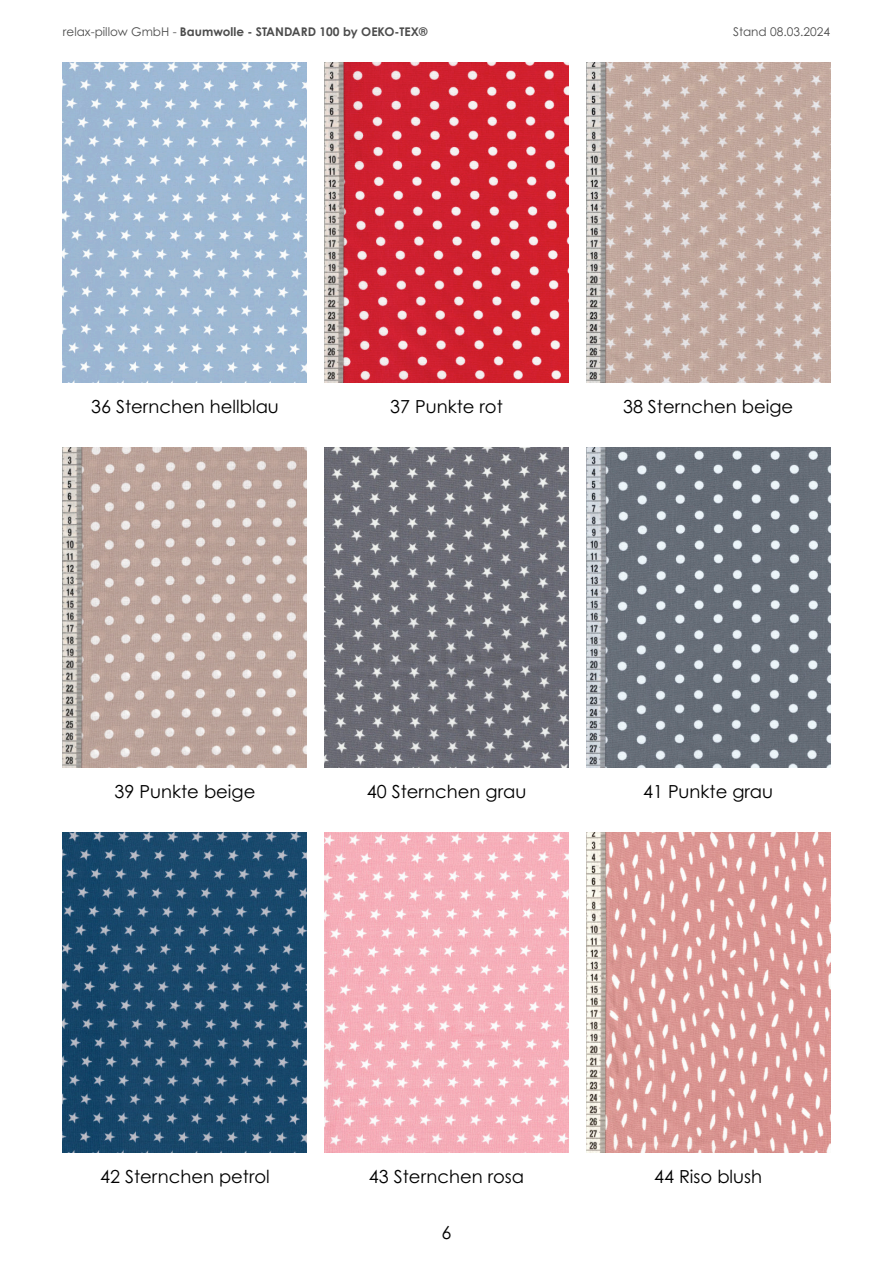
<style>
.page{position:relative;width:893px;height:1263px;background:#fff}
.page>*{position:absolute;margin:0;border:0;box-sizing:border-box;transform-origin:0 0}
.t1{font:18px "Century Gothic Pro";color:#000}
.t2{font:700 12px "Century Gothic Pro";color:#4d4d4d}
.t3{font:12px "Century Gothic Pro";color:#4d4d4d}
.s1{font-weight:400}
</style>
<div class="page">
<img style="left:63px;top:63px;width:244px;height:320px">
<img style="left:325px;top:63px;width:243px;height:320px">
<img style="left:586px;top:63px;width:244px;height:320px">
<img style="left:63px;top:448px;width:244px;height:320px">
<img style="left:325px;top:448px;width:243px;height:320px">
<img style="left:586px;top:448px;width:244px;height:320px">
<img style="left:63px;top:833px;width:244px;height:320px">
<img style="left:325px;top:833px;width:243px;height:320px">
<img style="left:586px;top:833px;width:244px;height:320px">
<p class="t2" style="left:63px;top:27px;width:366px"><span class="s1">relax-pillow GmbH -</span> Baumwolle - STANDARD 100 by OEKO-TEX®</p>
<p class="t3" style="left:733px;top:27px;width:98px">Stand 08.03.2024</p>
<p class="t1" style="left:91px;top:399px;width:189px">36 Sternchen hellblau</p>
<p class="t1" style="left:390px;top:399px;width:114px">37 Punkte rot</p>
<p class="t1" style="left:623px;top:399px;width:172px">38 Sternchen beige</p>
<p class="t1" style="left:115px;top:784px;width:142px">39 Punkte beige</p>
<p class="t1" style="left:367px;top:784px;width:161px">40 Sternchen grau</p>
<p class="t1" style="left:643px;top:784px;width:132px">41 Punkte grau</p>
<p class="t1" style="left:100px;top:1169px;width:171px">42 Sternchen petrol</p>
<p class="t1" style="left:369px;top:1169px;width:157px">43 Sternchen rosa</p>
<p class="t1" style="left:654px;top:1169px;width:110px">44 Riso blush</p>
<p class="t1" style="left:441px;top:1226px;width:11px">6</p>
</div>
